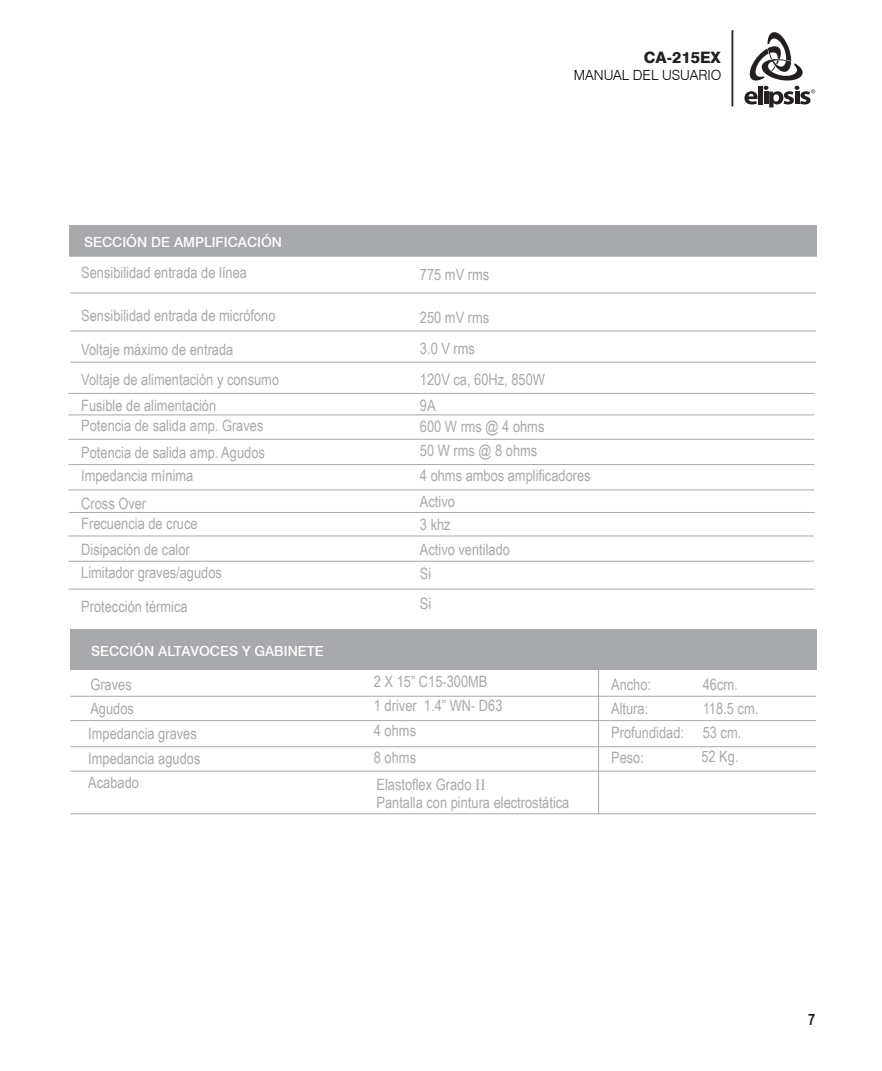
<style>
.page{position:relative;width:882px;height:1071px;background:#fff}
.page>*{position:absolute;margin:0;border:0;box-sizing:border-box;transform-origin:0 0}
.t1{font:15.75px/24.3px "Arial Narrow";color:#a8a9ad}
.t2{font:800 15.75px "Swiss 721 BT";color:#231f20}
.t3{font:700 15.75px "Arial Narrow";color:#231f20}
.t4{font:500 14px "Swiss 721 BT";color:#fff}
.t5{font:300 14px "Swiss 721 BT";color:#000}
.s1{font-family:"Times New Roman"}
</style>
<div class="page">
<svg style="left:744px;top:32px;width:71px;height:75px"></svg>
<hr style="left:732px;top:30px;width:1px;height:76px;background:#231f20">
<hr style="left:598px;top:666px;width:1px;height:148px;background:#a8a9ad">
<div style="left:70px;top:629px;width:746px;height:41px;background:#a8a9ad"></div>
<div style="left:70px;top:226px;width:746px;height:30px;background:#a8a9ad"></div>
<div style="left:69px;top:225px;width:748px;height:32px;border:2px solid #a8a9ad"></div>
<hr style="left:70px;top:293px;width:746px;height:1px;background:#a8a9ad">
<hr style="left:70px;top:331px;width:746px;height:1px;background:#a8a9ad">
<hr style="left:70px;top:362px;width:746px;height:1px;background:#a8a9ad">
<hr style="left:68px;top:490px;width:746px;height:1px;background:#a8a9ad">
<hr style="left:68px;top:464px;width:746px;height:1px;background:#a8a9ad">
<hr style="left:68px;top:439px;width:746px;height:1px;background:#a8a9ad">
<hr style="left:68px;top:415px;width:746px;height:1px;background:#a8a9ad">
<hr style="left:68px;top:393px;width:746px;height:1px;background:#a8a9ad">
<hr style="left:69px;top:512px;width:746px;height:1px;background:#a8a9ad">
<hr style="left:68px;top:536px;width:746px;height:1px;background:#a8a9ad">
<hr style="left:68px;top:561px;width:746px;height:1px;background:#a8a9ad">
<hr style="left:68px;top:589px;width:746px;height:1px;background:#a8a9ad">
<hr style="left:70px;top:771px;width:746px;height:1px;background:#a8a9ad">
<hr style="left:70px;top:813px;width:746px;height:1px;background:#a8a9ad">
<hr style="left:70px;top:746px;width:746px;height:1px;background:#a8a9ad">
<hr style="left:70px;top:720px;width:746px;height:1px;background:#a8a9ad">
<hr style="left:70px;top:696px;width:746px;height:1px;background:#a8a9ad">
<p class="t2" style="left:644px;top:48px;width:79px">CA-215EX</p>
<p class="t4" style="left:84px;top:233px;width:200px">SECCIÓN DE AMPLIFICACIÓN</p>
<p class="t1" style="left:81px;top:260px;width:167px">Sensibilidad entrada de línea</p>
<p class="t1" style="left:81px;top:298px;width:196px;line-height:33.9px">Sensibilidad entrada de micrófono<br>Voltaje máximo de entrada</p>
<p class="t1" style="left:81px;top:366px;width:199px">Voltaje de alimentación y consumo</p>
<p class="t1" style="left:81px;top:394px;width:184px;line-height:20.5px">Fusible de alimentación<br>Potencia de salida amp. Graves</p>
<p class="t1" style="left:81px;top:440px;width:185px;line-height:23.1px">Potencia de salida amp. Agudos<br>Impedancia mínima</p>
<p class="t1" style="left:81px;top:492px;width:118px;line-height:20.8px">Cross Over<br>Frecuencia de cruce</p>
<p class="t1" style="left:81px;top:537px;width:142px;line-height:23.1px">Disipación de calor<br>Limitador graves/agudos</p>
<p class="t1" style="left:81px;top:594px;width:108px">Protección térmica</p>
<p class="t4" style="left:91px;top:642px;width:234px">SECCIÓN ALTAVOCES Y GABINETE</p>
<p class="t5" style="left:574px;top:66px;width:149px">MANUAL DEL USUARIO</p>
<p class="t1" style="left:420px;top:262px;width:71px">775 mV rms</p>
<p class="t1" style="left:420px;top:301px;width:71px;line-height:31.7px">250 mV rms<br>3.0 V rms</p>
<p class="t1" style="left:420px;top:366px;width:127px">120V ca, 60Hz, 850W</p>
<p class="t1" style="left:420px;top:394px;width:126px;line-height:21.7px">9A<br>600 W rms @ 4 ohms</p>
<p class="t1" style="left:420px;top:437px;width:172px;line-height:25.6px">50 W rms @ 8 ohms<br>4 ohms ambos amplificadores<br>Activo</p>
<p class="t1" style="left:420px;top:511px;width:32px">3 khz</p>
<p class="t1" style="left:420px;top:536px;width:92px">Activo ventilado<br>Si</p>
<p class="t1" style="left:420px;top:590px;width:13px">Si</p>
<p class="t1" style="left:374px;top:668px;width:130px;line-height:24.8px">2 X 15” C15-300MB<br>1 driver 1.4” WN- D63<br>4 ohms</p>
<p class="t1" style="left:90px;top:671px;width:45px">Graves<br>Agudos</p>
<p class="t1" style="left:703px;top:671px;width:57px">46cm.<br>118.5 cm.<br>53 cm.</p>
<p class="t1" style="left:611px;top:671px;width:74px">Ancho:<br>Altura:<br>Profundidad:<br>Peso:</p>
<p class="t1" style="left:88px;top:721px;width:110px">Impedancia graves</p>
<p class="t1" style="left:701px;top:743px;width:39px">52 Kg.</p>
<p class="t1" style="left:88px;top:746px;width:114px">Impedancia agudos</p>
<p class="t1" style="left:374px;top:745px;width:44px">8 ohms</p>
<p class="t1" style="left:88px;top:769px;width:52px">Acabado</p>
<p class="t1" style="left:376px;top:776px;width:194px;line-height:17.5px">Elastoflex Grado <span class="s1">II<br></span>Pantalla con pintura electrostática</p>
<p class="t3" style="left:808px;top:1008px;width:9px">7</p>
</div>
